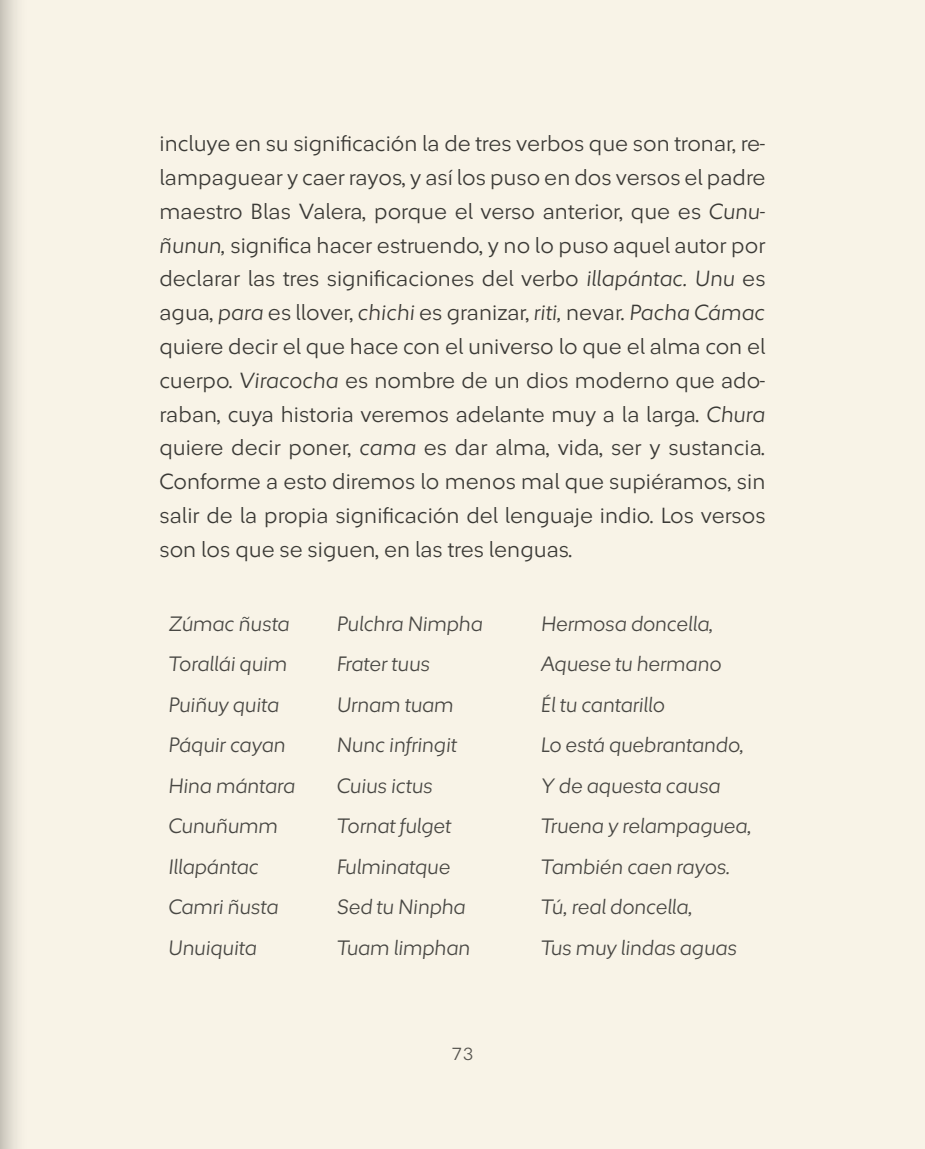
<style>
.page{position:relative;width:925px;height:1149px;background:#fff}
.page>*{position:absolute;margin:0;border:0;box-sizing:border-box;transform-origin:0 0}
.t1{font:300 22.5px/33.8px "Sura Sans";color:#3d3d3c;text-align:justify}
.t2{font:italic 300 21.38px "Sura Sans";letter-spacing:-.01em;color:#4b4b4a}
.t3{font:300 18px "Sura Sans";color:#575756}
.s1{font-style:italic}
</style>
<div class="page">
<div style="left:0;top:0;width:925px;height:1148px;background:#f8f3e7"></div>
<p class="t1" style="left:159px;top:127px;width:607px">incluye en su significación la de tres verbos que son tronar, re&shy;lampaguear y caer rayos, y así los puso en dos versos el padre maestro Blas Valera, porque el verso anterior, que es <span class="s1">Cunu&shy;ñunun,</span> significa hacer estruendo, y no lo puso aquel autor por declarar las tres significaciones del verbo <span class="s1">illapántac. Unu</span> es agua, <span class="s1">para</span> es llover, <span class="s1">chichi</span> es granizar, <span class="s1">riti,</span> nevar. <span class="s1">Pacha Cámac </span>quiere decir el que hace con el universo lo que el alma con el cuerpo. <span class="s1">Viracocha</span> es nombre de un dios moderno que ado&shy;raban, cuya historia veremos adelante muy a la larga. <span class="s1">Chura </span>quiere decir poner, <span class="s1">cama</span> es dar alma, vida, ser y sustancia.<br>Conforme a esto diremos lo menos mal que supiéramos, sin salir de la propia significación del lenguaje indio. Los versos son los que se siguen, en las tres lenguas.</p>
<p class="t2" style="left:168px;top:613px;width:123px">Zúmac ñusta</p>
<p class="t2" style="left:337px;top:613px;width:148px">Pulchra Nimpha</p>
<p class="t2" style="left:541px;top:613px;width:174px">Hermosa doncella,</p>
<p class="t2" style="left:168px;top:653px;width:121px">Torallái quim</p>
<p class="t2" style="left:337px;top:653px;width:95px">Frater tuus</p>
<p class="t2" style="left:541px;top:653px;width:182px">Aquese tu hermano</p>
<p class="t2" style="left:168px;top:694px;width:112px">Puiñuy quita</p>
<p class="t2" style="left:337px;top:694px;width:118px">Urnam tuam</p>
<p class="t2" style="left:541px;top:694px;width:126px">Él tu cantarillo</p>
<p class="t2" style="left:168px;top:734px;width:119px">Páquir cayan</p>
<p class="t2" style="left:337px;top:734px;width:122px">Nunc infringit</p>
<p class="t2" style="left:541px;top:734px;width:205px">Lo está quebrantando,</p>
<p class="t2" style="left:168px;top:775px;width:129px">Hina mántara</p>
<p class="t2" style="left:337px;top:775px;width:98px">Cuius ictus</p>
<p class="t2" style="left:541px;top:775px;width:181px">Y de aquesta causa</p>
<p class="t2" style="left:168px;top:815px;width:111px">Cunuñumm</p>
<p class="t2" style="left:337px;top:815px;width:116px">Tornat fulget</p>
<p class="t2" style="left:541px;top:815px;width:212px">Truena y relampaguea,</p>
<p class="t2" style="left:168px;top:855px;width:92px">Illapántac</p>
<p class="t2" style="left:337px;top:855px;width:115px">Fulminatque</p>
<p class="t2" style="left:541px;top:855px;width:191px">También caen rayos.</p>
<p class="t2" style="left:168px;top:896px;width:112px">Camri ñusta</p>
<p class="t2" style="left:337px;top:896px;width:131px">Sed tu Ninpha</p>
<p class="t2" style="left:541px;top:896px;width:153px">Tú, real doncella,</p>
<p class="t2" style="left:168px;top:936px;width:90px">Unuiquita</p>
<p class="t2" style="left:337px;top:936px;width:135px">Tuam limphan</p>
<p class="t2" style="left:541px;top:936px;width:198px">Tus muy lindas aguas</p>
<p class="t3" style="left:451px;top:1045px;width:23px">73</p>
</div>
